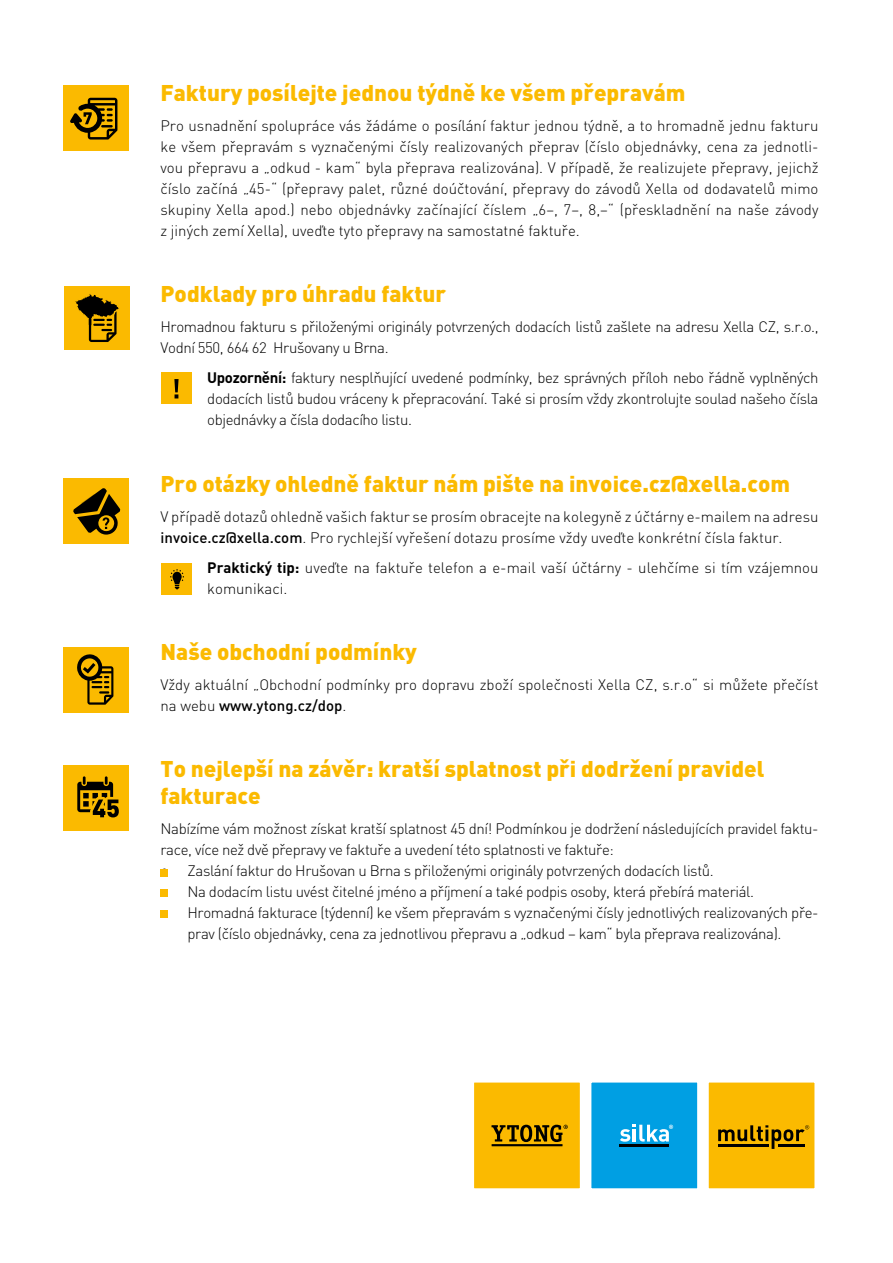
<style>
.page{position:relative;width:893px;height:1263px;background:#fff}
.page>*{position:absolute;margin:0;border:0;box-sizing:border-box;transform-origin:0 0}
.t1{font:900 22.5px/27px "DIN Pro";color:#fbba00}
.t2{font:300 15px/21px "DIN Pro";letter-spacing:-.025em;color:#000}
.t3{font:300 15px/21px "DIN Pro";color:#000}
.s1{font-weight:700}
.s2{font-weight:500}
</style>
<div class="page">
<div style="left:161px;top:372px;width:31px;height:32px;background:#fbba00"></div>
<svg style="left:174px;top:379px;width:5px;height:19px"></svg>
<div style="left:161px;top:563px;width:31px;height:32px;background:#fbba00"></div>
<svg style="left:170px;top:569px;width:14px;height:20px"></svg>
<div style="left:161px;top:869px;width:7px;height:7px;background:#fbba00"></div>
<div style="left:161px;top:889px;width:7px;height:8px;background:#fbba00"></div>
<div style="left:161px;top:910px;width:7px;height:8px;background:#fbba00"></div>
<div style="left:63px;top:765px;width:66px;height:66px;background:#fbba00"></div>
<div style="left:63px;top:478px;width:66px;height:65px;background:#fbba00"></div>
<div style="left:63px;top:85px;width:66px;height:66px;background:#fbba00"></div>
<svg style="left:70px;top:98px;width:47px;height:42px"></svg>
<svg style="left:73px;top:488px;width:48px;height:47px"></svg>
<svg style="left:77px;top:776px;width:42px;height:42px"></svg>
<div style="left:63px;top:647px;width:66px;height:65px;background:#fbba00"></div>
<svg style="left:77px;top:654px;width:36px;height:51px"></svg>
<div style="left:473px;top:1081px;width:108px;height:108px;background:#fbba00"></div>
<hr style="left:492px;top:1144px;width:70px;height:2px;background:#000">
<svg style="left:491px;top:1125px;width:77px;height:17px"></svg>
<div style="left:472px;top:1080px;width:110px;height:110px;border:2px solid #fff"></div>
<div style="left:590px;top:1081px;width:108px;height:108px;background:#009fe3"></div>
<hr style="left:620px;top:1144px;width:49px;height:2px;background:#000">
<svg style="left:620px;top:1125px;width:53px;height:17px"></svg>
<div style="left:589px;top:1080px;width:110px;height:110px;border:2px solid #fff"></div>
<div style="left:707px;top:1080px;width:110px;height:110px;background:#fbba00;border:2px solid #fff"></div>
<svg style="left:718px;top:1125px;width:91px;height:24px"></svg>
<hr style="left:718px;top:1144px;width:50px;height:2px;background:#000">
<hr style="left:778px;top:1144px;width:27px;height:2px;background:#000">
<div style="left:64px;top:286px;width:66px;height:64px;background:#fbba00"></div>
<svg style="left:75px;top:294px;width:44px;height:48px"></svg>
<h1 class="t1" style="left:161px;top:78px;width:527px">Faktury posílejte jednou týdně ke všem přepravám</h1>
<p class="t2" style="left:161px;top:115px;width:660px;text-align:justify">Pro usnadnění spolupráce vás žádáme o posílání faktur jednou týdně, a to hromadně jednu fakturu ke všem přepravám s vyznačenými čísly realizovaných přeprav (číslo objednávky, cena za jednotli&shy;vou přepravu a „odkud - kam“ byla přeprava realizována). V případě, že realizujete přepravy, jejichž číslo začíná „45-“ (přepravy palet, různé doúčtování, přepravy do závodů Xella od dodavatelů mimo skupiny Xella apod.) nebo objednávky začínající číslem „6–, 7–, 8,–“ (přeskladnění na naše závody z jiných zemí Xella), uveďte tyto přepravy na samostatné faktuře.</p>
<h1 class="t1" style="left:161px;top:279px;width:287px">Podklady pro úhradu faktur</h1>
<p class="t2" style="left:161px;top:316px;width:660px">Hromadnou fakturu s přiloženými originály potvrzených dodacích listů zašlete na adresu Xella CZ, s.r.o.,<br>Vodní 550, 664 62 Hrušovany u Brna.</p>
<p class="t2" style="left:207px;top:367px;width:613px;text-align:justify"><span class="s1">Upozornění:</span> faktury nesplňující uvedené podmínky, bez správných příloh nebo řádně vyplněných dodacích listů budou vráceny k přepracování. Také si prosím vždy zkontrolujte soulad našeho čísla objednávky a čísla dodacího listu.</p>
<h1 class="t1" style="left:161px;top:470px;width:631px">Pro otázky ohledně faktur nám pište na invoice.cz@xella.com</h1>
<p class="t3" style="left:161px;top:506px;width:659px">V případě dotazů ohledně vašich faktur se prosím obracejte na kolegyně z účtárny e-mailem na adresu <span class="s2">invoice.cz@xella.com</span>. Pro rychlejší vyřešení dotazu prosíme vždy uveďte konkrétní čísla faktur.</p>
<p class="t3" style="left:207px;top:557px;width:613px"><span class="s1">Praktický tip:</span> uveďte na faktuře telefon a e-mail vaší účtárny - ulehčíme si tím vzájemnou komunikaci.</p>
<h1 class="t1" style="left:161px;top:638px;width:258px">Naše obchodní podmínky</h1>
<p class="t3" style="left:161px;top:674px;width:660px">Vždy aktuální „Obchodní podmínky pro dopravu zboží společnosti Xella CZ, s.r.o“ si můžete přečíst na webu <span class="s2">www.ytong.cz/dop</span>.</p>
<h1 class="t1" style="left:161px;top:755px;width:605px">To nejlepší na závěr: kratší splatnost při dodržení pravidel fakturace</h1>
<p class="t2" style="left:161px;top:818px;width:659px">Nabízíme vám možnost získat kratší splatnost 45 dní! Podmínkou je dodržení následujících pravidel faktu&shy;race, více než dvě přepravy ve faktuře a uvedení této splatnosti ve faktuře:</p>
<p class="t2" style="left:161px;top:860px;width:555px">• Zaslání faktur do Hrušovan u Brna s přiloženými originály potvrzených dodacích listů.</p>
<p class="t2" style="left:161px;top:881px;width:595px">• Na dodacím listu uvést čitelné jméno a příjmení a také podpis osoby, která přebírá materiál.</p>
<p class="t2" style="left:188px;top:902px;width:633px;text-indent:-27px">• Hromadná fakturace (týdenní) ke všem přepravám s vyznačenými čísly jednotlivých realizovaných pře&shy;prav (číslo objednávky, cena za jednotlivou přepravu a „odkud – kam“ byla přeprava realizována).</p>
</div>
